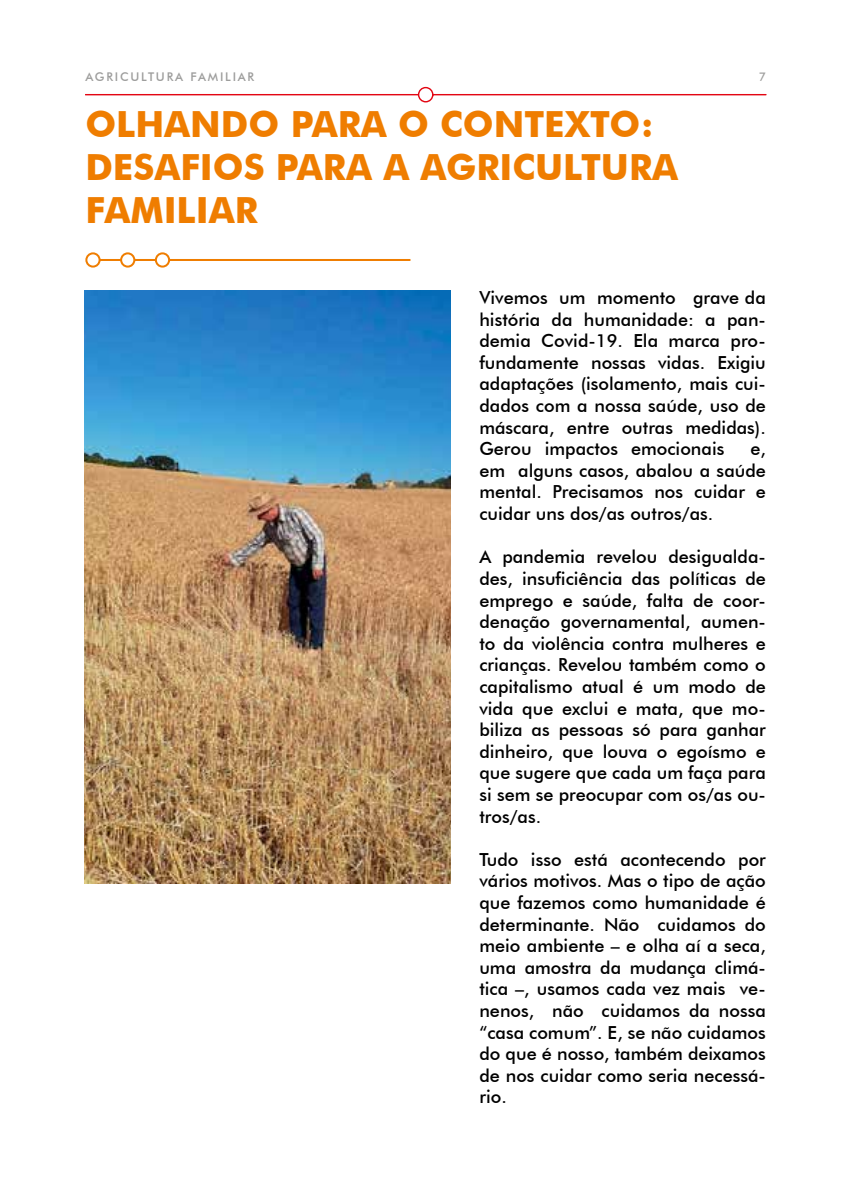
<style>
.page{position:relative;width:851px;height:1191px;background:#fff}
.page>*{position:absolute;margin:0;border:0;box-sizing:border-box;transform-origin:0 0}
.t1{font:700 36px/43.2px "Futura BT";color:#ef7d00}
.t2{font:500 18px/21.6px "Futura BT";color:#000;text-align:justify}
.t3{font:500 12px "Futura BT";letter-spacing:.15em;color:#9d9d9c}
</style>
<div class="page">
<svg style="left:85px;top:86px;width:681px;height:17px"></svg>
<hr style="left:90px;top:259px;width:320px;height:2px;background:#ef7d00">
<svg style="left:86px;top:253px;width:14px;height:13px"></svg>
<div style="left:85px;top:252px;width:16px;height:15px;border:2px solid #ef7d00;border-radius:50%"></div>
<div style="left:121px;top:253px;width:13px;height:13px;background:#fff;border-radius:50%"></div>
<div style="left:120px;top:252px;width:15px;height:15px;border:2px solid #ef7d00;border-radius:50%"></div>
<div style="left:156px;top:253px;width:13px;height:13px;background:#fff;border-radius:50%"></div>
<div style="left:155px;top:252px;width:15px;height:15px;border:2px solid #ef7d00;border-radius:50%"></div>
<img style="left:85px;top:290px;width:366px;height:593px">
<p class="t3" style="left:85px;top:70px;width:170px">AGRICULTURA FAMILIAR</p>
<p class="t3" style="left:758px;top:70px;width:9px">7</p>
<h1 class="t1" style="left:85px;top:102px;width:594px">OLHANDO PARA O CONTEXTO:<br>DESAFIOS PARA A AGRICULTURA<br>FAMILIAR</h1>
<p class="t2" style="left:479px;top:287px;width:288px">Vivemos um momento grave da história da humanidade: a pan&shy;demia Covid-19. Ela marca pro&shy;fundamente nossas vidas. Exigiu adaptações (isolamento, mais cui&shy;dados com a nossa saúde, uso de máscara, entre outras medidas).<br>Gerou impactos emocionais</p>
<p class="t2" style="left:479px;top:438px;width:288px;text-indent:271px">e, em alguns casos, abalou a saúde mental. Precisamos nos cuidar e cuidar uns dos/as outros/as.</p>
<p class="t2" style="left:479px;top:546px;width:288px">A pandemia revelou desigualda&shy;des, insuficiência das políticas de emprego e saúde, falta de coor&shy;denação governamental, aumen&shy;to da violência contra mulheres e crianças. Revelou também como o capitalismo atual é um modo de vida que exclui e mata, que mo&shy;biliza as pessoas só para ganhar dinheiro, que louva o egoísmo e que sugere que cada um faça para si sem se preocupar com os/as ou&shy;tros/as.</p>
<p class="t2" style="left:479px;top:848px;width:288px">Tudo isso está acontecendo por vários motivos. Mas o tipo de ação que fazemos como humanidade é determinante. Não cuidamos do meio ambiente – e olha aí a seca, uma amostra da mudança climá&shy;tica –, usamos cada vez mais ve&shy;nenos, não cuidamos da nossa “casa comum”. E, se não cuidamos do que é nosso, também deixamos de nos cuidar como seria necessá&shy;rio.</p>
</div>
